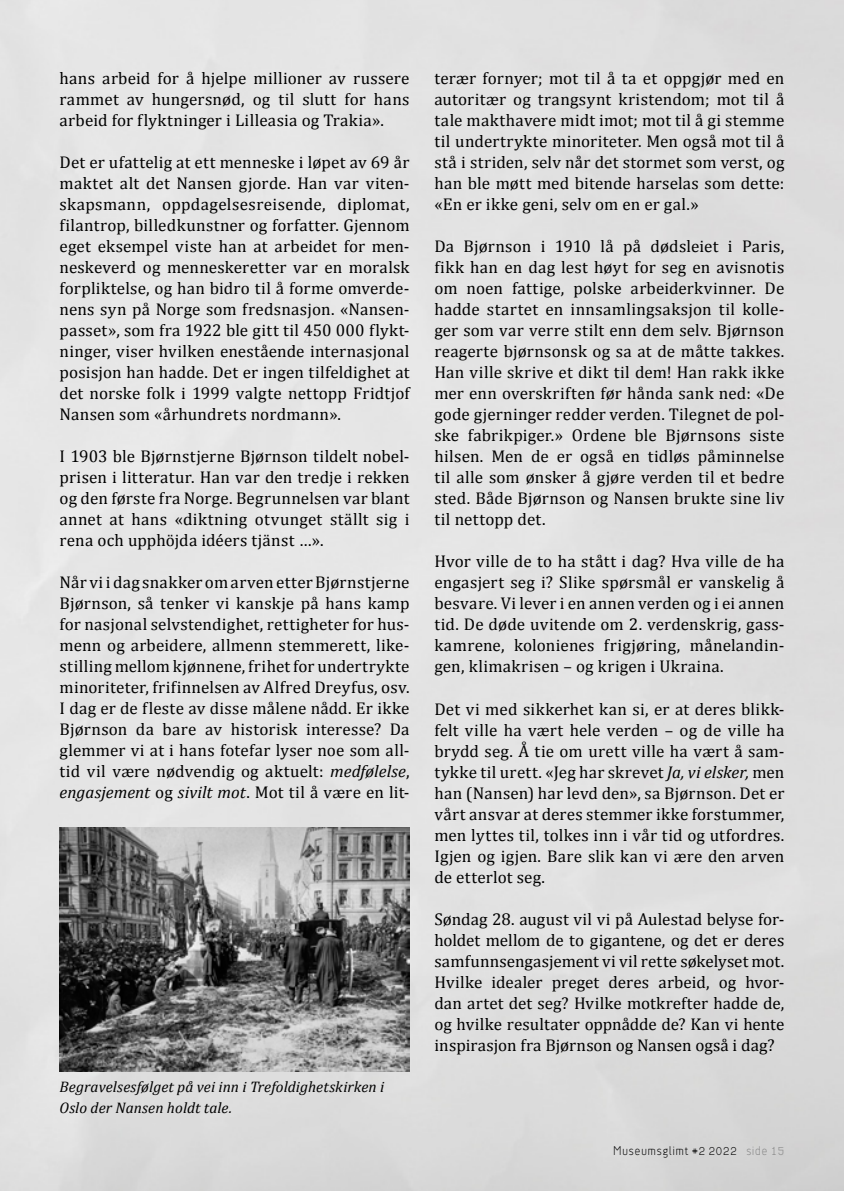
<style>
.page{position:relative;width:844px;height:1191px;background:#fff}
.page>*{position:absolute;margin:0;border:0;box-sizing:border-box;transform-origin:0 0}
.t1{font:17.15px/21px "Cambria";letter-spacing:.01em;color:#000;text-align:justify}
.t2{font:italic 15.4px/21px "Cambria";letter-spacing:.005em;color:#000}
.t3{font:300 12.25px "Jacobs Sans";letter-spacing:.025em;color:#000}
.s1{font-style:italic}
.s2{color:#878787}
</style>
<div class="page">
<img style="left:0;top:0;width:843px;height:1191px">
<img style="left:60px;top:827px;width:349px;height:244px">
<p class="t1" style="left:60px;top:68px;width:351px">hans arbeid for å hjelpe millioner av russere rammet av hungersnød, og til slutt for hans arbeid for flyktninger i Lilleasia og Trakia».</p>
<p class="t1" style="left:60px;top:152px;width:351px">Det er ufattelig at ett menneske i løpet av 69 år maktet alt det Nansen gjorde. Han var viten&shy;skapsmann, oppdagelsesreisende, diplomat, filantrop, billedkunstner og forfatter. Gjennom eget eksempel viste han at arbeidet for men&shy;neskeverd og menneskeretter var en moralsk forpliktelse, og han bidro til å forme omverde&shy;nens syn på Norge som fredsnasjon. «Nansen&shy;passet», som fra 1922 ble gitt til 450 000 flykt&shy;ninger, viser hvilken enestående internasjonal posisjon han hadde. Det er ingen tilfeldighet at det norske folk i 1999 valgte nettopp Fridtjof Nansen som «århundrets nordmann».</p>
<p class="t1" style="left:60px;top:446px;width:351px">I 1903 ble Bjørnstjerne Bjørnson tildelt nobel&shy;prisen i litteratur. Han var den tredje i rekken og den første fra Norge. Begrunnelsen var blant annet at hans «diktning otvunget ställt sig i rena och upphöjda idéers tjänst …».</p>
<p class="t1" style="left:60px;top:572px;width:351px">Når vi i dag snakker om arven etter Bjørnstjerne Bjørnson, så tenker vi kanskje på hans kamp for nasjonal selvstendighet, rettigheter for hus&shy;menn og arbeidere, allmenn stemmerett, like&shy;stilling mellom kjønnene, frihet for undertrykte minoriteter, frifinnelsen av Alfred Dreyfus, osv.<br>I dag er de fleste av disse målene nådd. Er ikke Bjørnson da bare av historisk interesse? Da glemmer vi at i hans fotefar lyser noe som all&shy;tid vil være nødvendig og aktuelt: <span class="s1">medfølelse</span>, <span class="s1">engasjement</span> og <span class="s1">sivilt mot</span>. Mot til å være en lit-</p>
<p class="t2" style="left:60px;top:1076px;width:326px">Begravelsesfølget på vei inn i Trefoldighetskirken i<br>Oslo der Nansen holdt tale.</p>
<p class="t1" style="left:434px;top:68px;width:351px">terær fornyer; mot til å ta et oppgjør med en autoritær og trangsynt kristendom; mot til å tale makthavere midt imot; mot til å gi stemme til undertrykte minoriteter. Men også mot til å stå i striden, selv når det stormet som verst, og han ble møtt med bitende harselas som dette: «En er ikke geni, selv om en er gal.»</p>
<p class="t1" style="left:434px;top:236px;width:351px">Da Bjørnson i 1910 lå på dødsleiet i Paris, fikk han en dag lest høyt for seg en avisnotis om noen fattige, polske arbeiderkvinner. De hadde startet en innsamlingsaksjon til kolle&shy;ger som var verre stilt enn dem selv. Bjørnson reagerte bjørnsonsk og sa at de måtte takkes.<br>Han ville skrive et dikt til dem! Han rakk ikke mer enn overskriften før hånda sank ned: «De gode gjerninger redder verden. Tilegnet de pol&shy;ske fabrikpiger.» Ordene ble Bjørnsons siste hilsen. Men de er også en tidløs påminnelse til alle som ønsker å gjøre verden til et bedre sted. Både Bjørnson og Nansen brukte sine liv til nettopp det.</p>
<p class="t1" style="left:434px;top:551px;width:351px">Hvor ville de to ha stått i dag? Hva ville de ha engasjert seg i? Slike spørsmål er vanskelig å besvare. Vi lever i en annen verden og i ei annen tid. De døde uvitende om 2. verdenskrig, gass&shy;kamrene, kolonienes frigjøring, månelandin&shy;gen, klimakrisen – og krigen i Ukraina.</p>
<p class="t1" style="left:434px;top:698px;width:351px">Det vi med sikkerhet kan si, er at deres blikk&shy;felt ville ha vært hele verden – og de ville ha brydd seg. Å tie om urett ville ha vært å sam&shy;tykke til urett. «Jeg har skrevet <span class="s1">Ja, vi elsker,</span> men han (Nansen) har levd den», sa Bjørnson. Det er vårt ansvar at deres stemmer ikke forstummer, men lyttes til, tolkes inn i vår tid og utfordres.<br>Igjen og igjen. Bare slik kan vi ære den arven de etterlot seg.</p>
<p class="t1" style="left:434px;top:908px;width:351px">Søndag 28. august vil vi på Aulestad belyse for&shy;holdet mellom de to gigantene, og det er deres samfunnsengasjement vi vil rette søkelyset mot.<br>Hvilke idealer preget deres arbeid, og hvor&shy;dan artet det seg? Hvilke motkrefter hadde de, og hvilke resultater oppnådde de? Kan vi hente inspirasjon fra Bjørnson og Nansen også i dag?</p>
<p class="t3" style="left:613px;top:1143px;width:173px">Museumsglimt #2 2022 <span class="s2">side 15</span></p>
</div>
